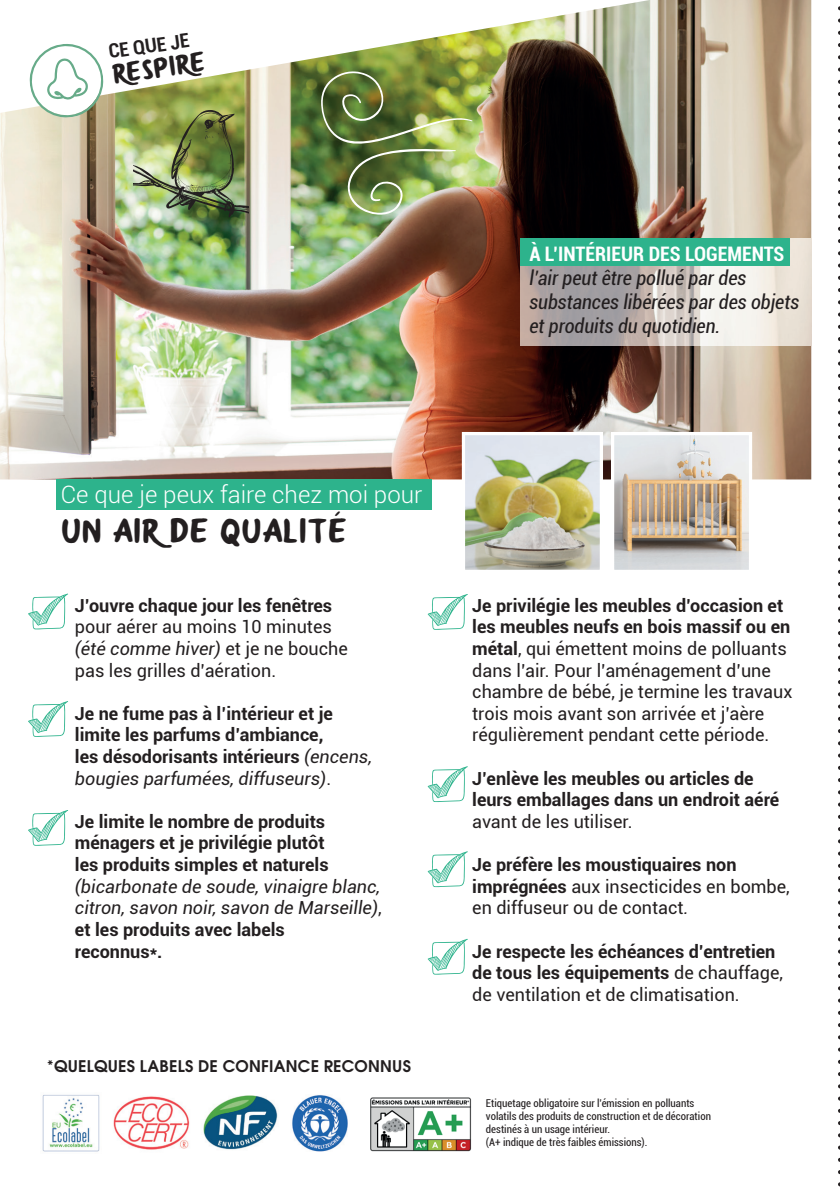
<style>
.page{position:relative;width:840px;height:1191px;background:#fff}
.page>*{position:absolute;margin:0;border:0;box-sizing:border-box;transform-origin:0 0}
.t1{font:30px "Yumaro";color:#231f20}
.t2{font:24.2px "Yumaro";color:#231f20}
.t3{font:300 24px "Roboto";color:#fff}
.t4{font:italic condensed 20px/24px "Roboto";color:#231f20}
.t5{font:700 condensed 20px "Roboto";color:#fff}
.t6{font:700 condensed 19.6px "Roboto";color:#231f20}
.t7{font:18px/21.6px "Roboto";color:#231f20}
.t8{font:700 18px/21.6px "Roboto";color:#231f20}
.t9{font:italic 18px/21.6px "Roboto";color:#231f20}
.t10{font:700 16px "Te X Gyre Adventor";letter-spacing:.015em;color:#231f20}
.t11{font:condensed 10.8px/13px "Roboto";color:#231f20}
.s1{font-style:italic}
.s2{font-weight:400;font-style:italic}
.s3{font-weight:400}
.s4{font-style:normal}
.s5{font-weight:700;font-style:normal}
.s6{font-weight:700}
</style>
<div class="page">
<img style="left:0;top:119px;width:810px;height:360px">
<img style="left:614px;top:436px;width:133px;height:133px">
<div style="left:610px;top:432px;width:141px;height:141px;border:3px solid #fff"></div>
<img style="left:465px;top:436px;width:133px;height:133px">
<div style="left:461px;top:432px;width:141px;height:141px;border:3px solid #fff"></div>
<img style="left:520px;top:238px;width:290px;height:107px">
<img style="left:133px;top:119px;width:116px;height:99px">
<svg style="left:28px;top:593px;width:40px;height:36px"></svg>
<svg style="left:28px;top:701px;width:40px;height:36px"></svg>
<svg style="left:28px;top:810px;width:40px;height:36px"></svg>
<svg style="left:427px;top:594px;width:41px;height:36px"></svg>
<svg style="left:427px;top:851px;width:41px;height:36px"></svg>
<svg style="left:427px;top:766px;width:41px;height:36px"></svg>
<svg style="left:427px;top:938px;width:41px;height:36px"></svg>
<img style="left:319px;top:119px;width:153px;height:100px">
<div style="left:57px;top:479px;width:374px;height:31px;background:#2db38c"></div>
<div style="left:520px;top:238px;width:269px;height:28px;background:#2db38c"></div>
<img style="left:0;top:0;width:812px;height:119px">
<svg style="left:27px;top:41px;width:79px;height:79px"></svg>
<svg style="left:838px;top:6px;width:2px;height:1181px"></svg>
<img style="left:113px;top:1096px;width:77px;height:54px">
<img style="left:292px;top:1095px;width:56px;height:56px">
<img style="left:203px;top:1095px;width:75px;height:55px">
<img style="left:42px;top:1094px;width:58px;height:58px">
<img style="left:370px;top:1097px;width:102px;height:55px">
<p class="t6" style="left:107px;top:38px;width:83px;rotate:-8deg">CE QUE JE</p>
<h2 class="t2" style="left:110px;top:58px;width:96px;rotate:-8deg">RESPIRE</h2>
<p class="t5" style="left:529px;top:240px;width:256px">À L’INTÉRIEUR DES LOGEMENTS</p>
<p class="t4" style="left:529px;top:266px;width:271px">l’air peut être pollué par des substances libérées par des objets et produits du quotidien.</p>
<h3 class="t3" style="left:61px;top:478px;width:363px">Ce que je peux faire chez moi pour</h3>
<h1 class="t1" style="left:61px;top:511px;width:288px">UN AIR DE QUALITÉ</h1>
<p class="t8" style="left:75px;top:594px;width:259px">J’ouvre chaque jour les fenêtres</p>
<p class="t7" style="left:75px;top:615px;width:274px">pour aérer au moins 10 minutes <span class="s1">(été comme hiver)</span> et je ne bouche pas les grilles d’aération.</p>
<p class="t8" style="left:75px;top:702px;width:298px">Je ne fume pas à l’intérieur et je limite les parfums d’ambiance,<br>les désodorisants intérieurs <span class="s2">(encens, bougies parfumées, diffuseurs)</span><span class="s3">.</span></p>
<p class="t8" style="left:75px;top:810px;width:255px">Je limite le nombre de produits ménagers et je privilégie plutôt les produits simples et naturels</p>
<p class="t9" style="left:75px;top:874px;width:308px">(bicarbonate de soude, vinaigre blanc, citron, savon noir, savon de Marseille)<span class="s4">, </span><span class="s5">et les produits avec labels<br>reconnus*.</span></p>
<p class="t10" style="left:47px;top:1051px;width:365px">*QUELQUES LABELS DE CONFIANCE RECONNUS</p>
<p class="t7" style="left:472px;top:594px;width:321px"><span class="s6">Je privilégie les meubles d’occasion et les meubles neufs en bois massif ou en métal</span>, qui émettent moins de polluants dans l’air. Pour l’aménagement d’une chambre de bébé, je termine les travaux trois mois avant son arrivée et j’aère régulièrement pendant cette période.</p>
<p class="t8" style="left:472px;top:766px;width:308px">J’enlève les meubles ou articles de leurs emballages dans un endroit aéré</p>
<p class="t7" style="left:472px;top:810px;width:162px">avant de les utiliser.</p>
<p class="t7" style="left:472px;top:853px;width:319px"><span class="s6">Je préfère les moustiquaires non imprégnées</span> aux insecticides en bombe, en diffuseur ou de contact<span class="s1">.</span></p>
<p class="t8" style="left:472px;top:939px;width:312px">Je respecte les échéances d’entretien de tous les équipements <span class="s3">de chauffage, de ventilation et de climatisation.</span></p>
<p class="t11" style="left:485px;top:1096px;width:226px">Etiquetage obligatoire sur l’émission en polluants volatils des produits de construction et de décoration destinés à un usage intérieur.<br>(A+ indique de très faibles émissions).</p>
</div>
